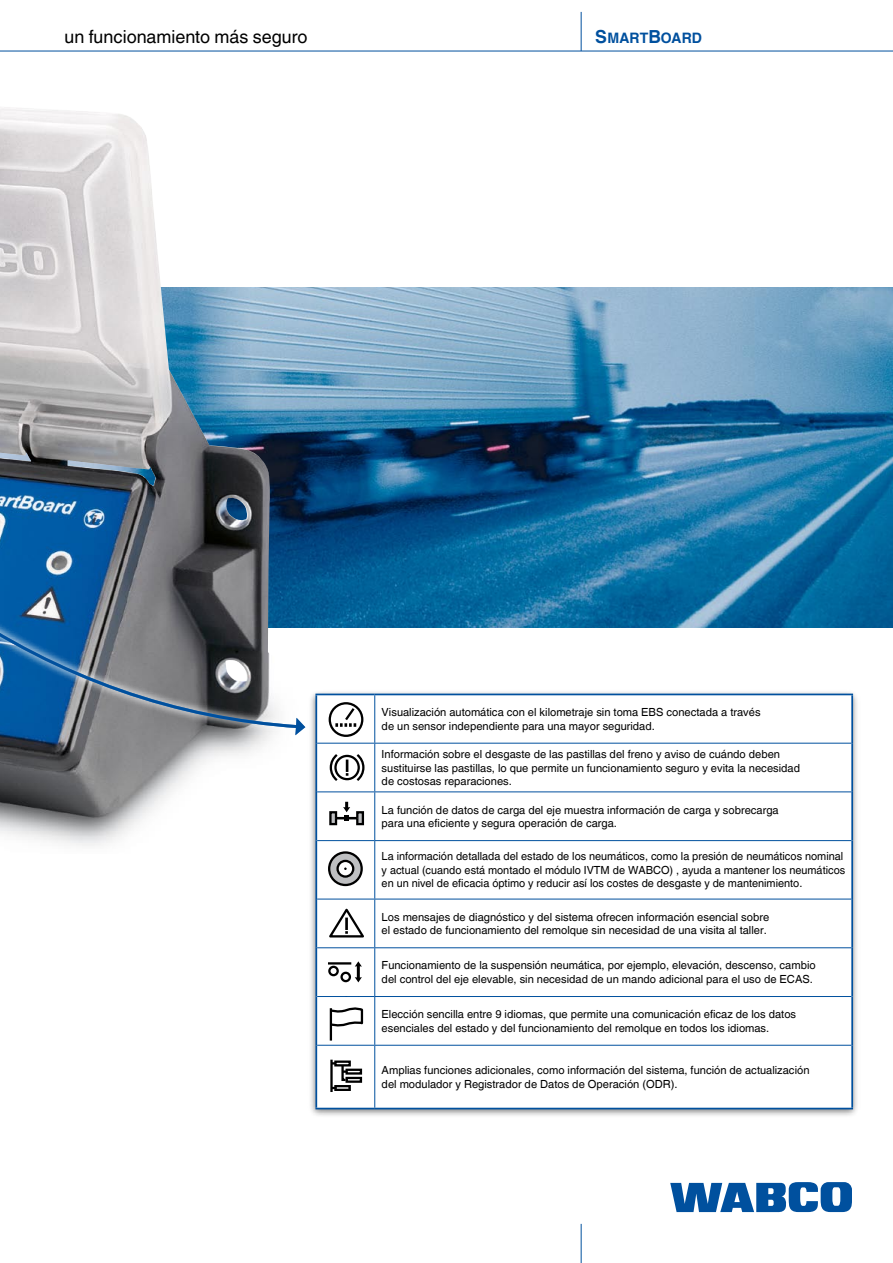
<style>
.page{position:relative;width:893px;height:1263px;background:#fff}
.page>*{position:absolute;margin:0;border:0;box-sizing:border-box;transform-origin:0 0}
.t1{font:18px "Helvetica Linotype";color:#000}
.t2{font:700 14.4px "Helvetica Linotype";letter-spacing:.01em;color:#00509e}
.t3{font:11.1px/13.4px "Helvetica Linotype";color:#000}
.s1{font-size:18px}
</style>
<div class="page">
<svg style="left:670px;top:1182px;width:182px;height:30px"></svg>
<img style="left:319px;top:287px;width:574px;height:340px">
<hr style="left:581px;top:12px;width:1px;height:39px;background:#00509e">
<hr style="left:581px;top:1224px;width:1px;height:39px;background:#00509e">
<hr style="left:0;top:51px;width:893px;height:1px;background:#00509e">
<img style="left:0;top:107px;width:319px;height:739px">
<div style="left:308px;top:688px;width:552px;height:430px;background:#000;opacity:.75"></div>
<div style="left:316px;top:694px;width:536px;height:414px;background:#fff"></div>
<hr style="left:315px;top:694px;width:60px;height:1px;background:#00509e">
<hr style="left:315px;top:695px;width:2px;height:48px;background:#00509e">
<hr style="left:375px;top:694px;width:478px;height:1px;background:#00509e">
<hr style="left:851px;top:695px;width:2px;height:48px;background:#00509e">
<hr style="left:315px;top:743px;width:2px;height:49px;background:#00509e">
<hr style="left:851px;top:743px;width:2px;height:49px;background:#00509e">
<hr style="left:315px;top:792px;width:2px;height:49px;background:#00509e">
<hr style="left:851px;top:792px;width:2px;height:49px;background:#00509e">
<hr style="left:315px;top:841px;width:2px;height:58px;background:#00509e">
<hr style="left:851px;top:841px;width:2px;height:58px;background:#00509e">
<hr style="left:315px;top:899px;width:2px;height:49px;background:#00509e">
<hr style="left:851px;top:899px;width:2px;height:49px;background:#00509e">
<hr style="left:315px;top:948px;width:2px;height:48px;background:#00509e">
<hr style="left:851px;top:948px;width:2px;height:48px;background:#00509e">
<hr style="left:315px;top:996px;width:2px;height:49px;background:#00509e">
<hr style="left:851px;top:996px;width:2px;height:49px;background:#00509e">
<hr style="left:315px;top:1045px;width:2px;height:63px;background:#00509e">
<hr style="left:851px;top:1045px;width:2px;height:63px;background:#00509e">
<hr style="left:315px;top:1108px;width:60px;height:1px;background:#00509e">
<hr style="left:375px;top:1108px;width:478px;height:1px;background:#00509e">
<hr style="left:317px;top:743px;width:58px;height:1px;background:#00509e">
<hr style="left:375px;top:743px;width:476px;height:1px;background:#00509e">
<hr style="left:317px;top:791px;width:58px;height:1px;background:#00509e">
<hr style="left:375px;top:791px;width:476px;height:1px;background:#00509e">
<hr style="left:317px;top:840px;width:58px;height:1px;background:#00509e">
<hr style="left:375px;top:840px;width:476px;height:1px;background:#00509e">
<hr style="left:317px;top:899px;width:58px;height:1px;background:#00509e">
<hr style="left:375px;top:899px;width:476px;height:1px;background:#00509e">
<hr style="left:317px;top:947px;width:58px;height:1px;background:#00509e">
<hr style="left:375px;top:947px;width:476px;height:1px;background:#00509e">
<hr style="left:317px;top:996px;width:58px;height:1px;background:#00509e">
<hr style="left:375px;top:996px;width:476px;height:1px;background:#00509e">
<hr style="left:317px;top:1045px;width:58px;height:1px;background:#00509e">
<hr style="left:375px;top:1045px;width:476px;height:1px;background:#00509e">
<hr style="left:374px;top:695px;width:1px;height:48px;background:#00509e">
<hr style="left:374px;top:744px;width:1px;height:47px;background:#00509e">
<hr style="left:374px;top:792px;width:1px;height:48px;background:#00509e">
<hr style="left:374px;top:841px;width:1px;height:58px;background:#00509e">
<hr style="left:374px;top:899px;width:1px;height:48px;background:#00509e">
<hr style="left:374px;top:948px;width:1px;height:48px;background:#00509e">
<hr style="left:374px;top:997px;width:1px;height:48px;background:#00509e">
<hr style="left:374px;top:1046px;width:1px;height:62px;background:#00509e">
<svg style="left:330px;top:703px;width:32px;height:33px"></svg>
<div style="left:329px;top:702px;width:34px;height:35px;border:2px solid #000;border-radius:50%"></div>
<svg style="left:335px;top:705px;width:22px;height:22px"></svg>
<svg style="left:335px;top:756px;width:24px;height:23px"></svg>
<div style="left:334px;top:755px;width:26px;height:25px;border:2px solid #000;border-radius:50%"></div>
<svg style="left:346px;top:759px;width:2px;height:17px"></svg>
<svg style="left:329px;top:754px;width:11px;height:27px"></svg>
<svg style="left:354px;top:754px;width:11px;height:27px"></svg>
<div style="left:330px;top:812px;width:6px;height:12px;background:#bebfc1"></div>
<div style="left:329px;top:811px;width:8px;height:14px;border:2px solid #000"></div>
<div style="left:357px;top:812px;width:6px;height:12px;background:#bebfc1"></div>
<div style="left:356px;top:811px;width:8px;height:14px;border:2px solid #000"></div>
<hr style="left:336px;top:817px;width:22px;height:2px;background:#000">
<svg style="left:343px;top:802px;width:7px;height:19px"></svg>
<svg style="left:328px;top:851px;width:35px;height:36px"></svg>
<svg style="left:329px;top:908px;width:35px;height:30px"></svg>
<div style="left:328px;top:966px;width:11px;height:10px;border:2px solid #000;border-radius:50%"></div>
<div style="left:340px;top:972px;width:11px;height:10px;border:2px solid #000;border-radius:50%"></div>
<svg style="left:355px;top:961px;width:7px;height:21px"></svg>
<hr style="left:328px;top:962px;width:23px;height:2px;background:#000">
<hr style="left:330px;top:1008px;width:2px;height:32px;background:#000">
<svg style="left:329px;top:1007px;width:35px;height:22px"></svg>
<hr style="left:330px;top:1060px;width:3px;height:32px;background:#000">
<div style="left:334px;top:1060px;width:17px;height:6px;border:2px solid #000"></div>
<div style="left:345px;top:1068px;width:17px;height:6px;border:2px solid #000"></div>
<div style="left:345px;top:1077px;width:17px;height:6px;border:2px solid #000"></div>
<div style="left:334px;top:1085px;width:17px;height:6px;border:2px solid #000"></div>
<svg style="left:332px;top:1062px;width:16px;height:27px"></svg>
<svg style="left:0;top:595px;width:314px;height:148px"></svg>
<svg style="left:0;top:600px;width:305px;height:135px;background:#5f788f"></svg>
<h1 class="t1" style="left:65px;top:26px;width:244px">un funcionamiento más seguro</h1>
<p class="t2" style="left:595px;top:30px;width:108px"><span class="s1">S</span>MART<span class="s1">B</span>OARD</p>
<p class="t3" style="left:382px;top:706px;width:380px">Visualización automática con el kilometraje sin toma EBS conectada a través de un sensor independiente para una mayor seguridad.</p>
<p class="t3" style="left:382px;top:748px;width:420px">Información sobre el desgaste de las pastillas del freno y aviso de cuándo deben sustituirse las pastillas, lo que permite un funcionamiento seguro y evita la necesidad de costosas reparaciones.</p>
<p class="t3" style="left:382px;top:803px;width:399px">La función de datos de carga del eje muestra información de carga y sobrecarga para una eficiente y segura operación de carga.</p>
<p class="t3" style="left:382px;top:850px;width:465px">La información detallada del estado de los neumáticos, como la presión de neumáticos nominal y actual (cuando está montado el módulo IVTM de WABCO) , ayuda a mantener los neumáticos en un nivel de eficacia óptimo y reducir así los costes de desgaste y de mantenimiento.</p>
<p class="t3" style="left:382px;top:910px;width:389px">Los mensajes de diagnóstico y del sistema ofrecen información esencial sobre el estado de funcionamiento del remolque sin necesidad de una visita al taller.</p>
<p class="t3" style="left:382px;top:959px;width:436px">Funcionamiento de la suspensión neumática, por ejemplo, elevación, descenso, cambio del control del eje elevable, sin necesidad de un mando adicional para el uso de ECAS.</p>
<p class="t3" style="left:382px;top:1008px;width:416px">Elección sencilla entre 9 idiomas, que permite una comunicación eficaz de los datos esenciales del estado y del funcionamiento del remolque en todos los idiomas.</p>
<p class="t3" style="left:382px;top:1064px;width:429px">Amplias funciones adicionales, como información del sistema, función de actualización del modulador y Registrador de Datos de Operación (ODR).</p>
</div>
